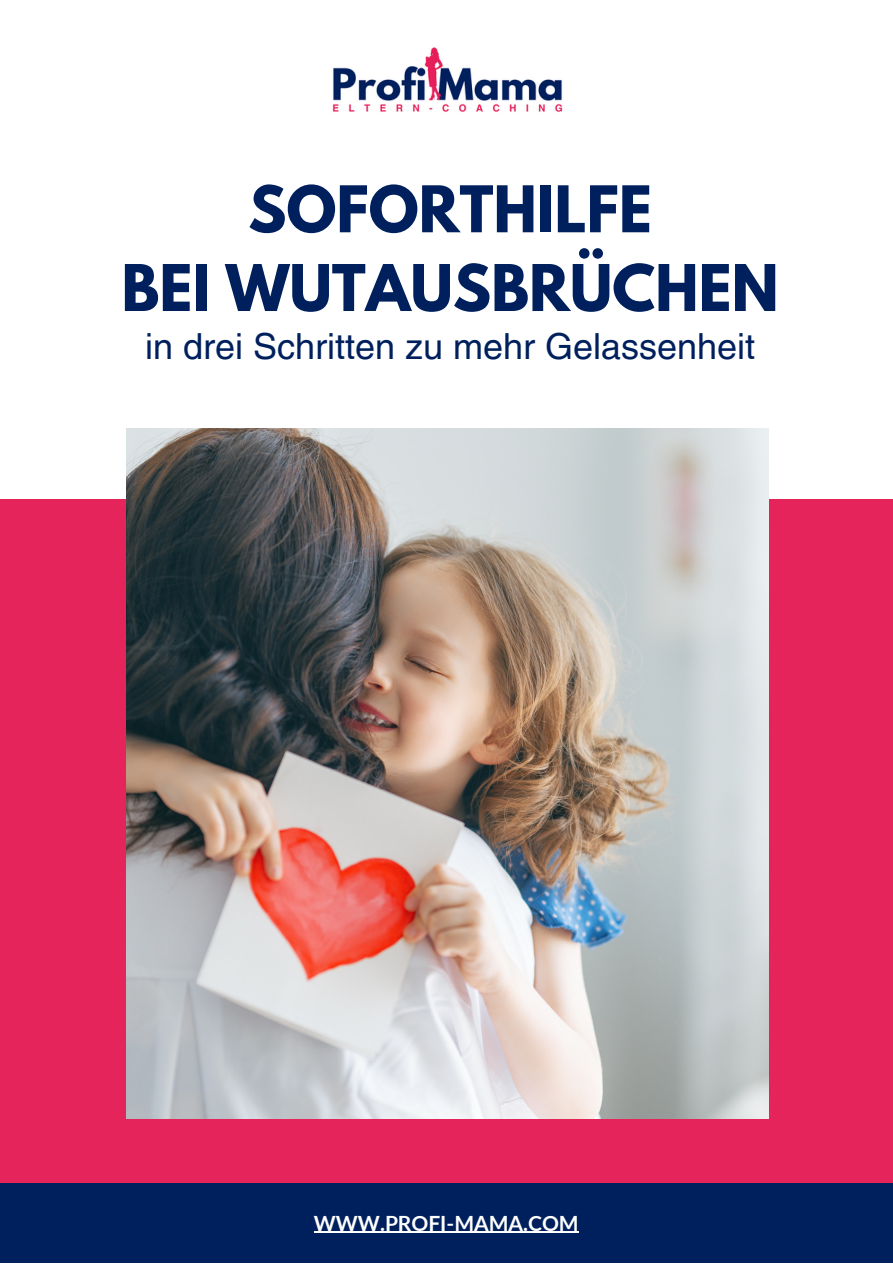
<style>
.page{position:relative;width:893px;height:1264px;background:#fff}
.page>*{position:absolute;margin:0;border:0;box-sizing:border-box;transform-origin:0 0}
.t1{font:700 57px "League Spartan";color:#00205d}
.t2{font:36px "Helvetica LT Pro";color:#00205d}
.t3{font:700 21px "Lato";color:#fff}
</style>
<div class="page">
<div style="left:0;top:0;width:892px;height:1262px;background:#e6245c"></div>
<div style="left:0;top:0;width:892px;height:498px;background:#fff"></div>
<img style="left:127px;top:429px;width:641px;height:689px">
<div style="left:0;top:1182px;width:892px;height:80px;background:#00205d"></div>
<hr style="left:314px;top:1231px;width:264px;height:1px;background:#fff">
<img style="left:332px;top:47px;width:231px;height:65px">
<p class="t1" style="left:248px;top:181px;width:405px">SOFORTHILFE</p>
<p class="t1" style="left:121px;top:260px;width:658px">BEI WUTAUSBRÜCHEN</p>
<p class="t2" style="left:145px;top:333px;width:611px">in drei Schritten zu mehr Gelassenheit</p>
<p class="t3" style="left:314px;top:1209px;width:266px">WWW.PROFI-MAMA.COM</p>
</div>
